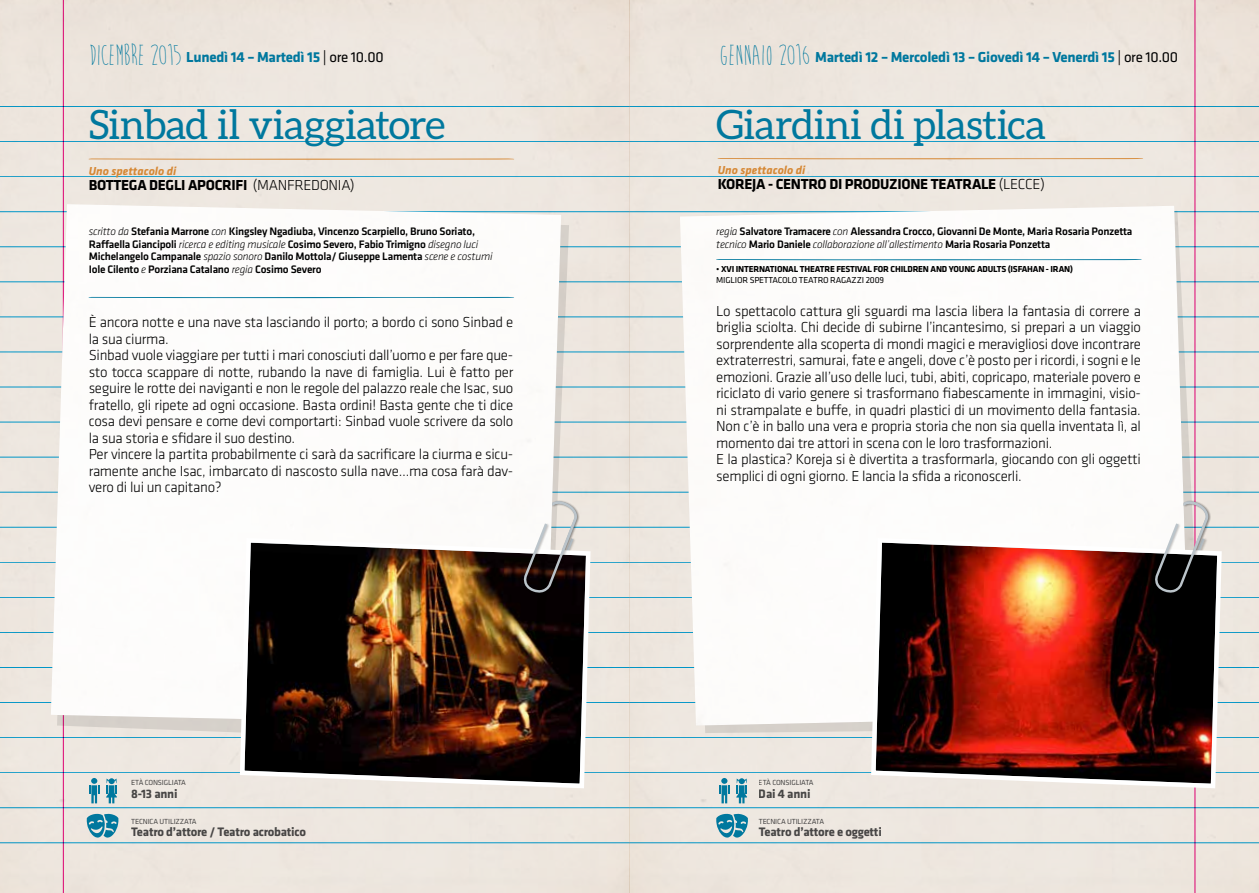
<style>
.page{position:relative;width:1259px;height:893px;background:#ede6de}
.page>*{position:absolute;margin:0;border:0;box-sizing:border-box;transform-origin:0 0}
.t1{font:40.5px "Aleo";letter-spacing:-.01em;color:#00789e}
.t2{font:300 15px/16.5px "Klavika";letter-spacing:-.02em;color:#000}
.t3{font:700 15px "Klavika";letter-spacing:-.02em;color:#00789e}
.t4{font:700 15px "Klavika";letter-spacing:-.02em;color:#000}
.t5{font:700 12.75px "Klavika";letter-spacing:-.02em;color:#4d4d4f}
.t6{font:italic 700 12px "Klavika";color:#d68835}
.t7{font:500 11.25px/12.6px "Klavika";letter-spacing:-.02em;color:#000}
.t8{font:700 9px/11.2px "Klavika";letter-spacing:-.02em;color:#000}
.t9{font:7.65px "Klavika";letter-spacing:-.02em;color:#4d4d4f}
.s1{font-family:"Brain Flower";font-weight:400;font-size:30px}
.s2{font-weight:400;color:#000}
.s3{font-weight:300}
.s4{font-weight:300;font-style:italic}
.s5{font-weight:400}
</style>
<div class="page">
<hr style="left:629px;top:141px;width:630px;height:1px;background:#00a5e3">
<hr style="left:629px;top:106px;width:630px;height:1px;background:#00a5e3">
<hr style="left:629px;top:211px;width:630px;height:1px;background:#00a5e3">
<hr style="left:629px;top:176px;width:630px;height:1px;background:#00a5e3">
<hr style="left:629px;top:282px;width:630px;height:1px;background:#00a5e3">
<hr style="left:629px;top:246px;width:630px;height:1px;background:#00a5e3">
<hr style="left:629px;top:352px;width:630px;height:1px;background:#00a5e3">
<hr style="left:629px;top:317px;width:630px;height:1px;background:#00a5e3">
<hr style="left:629px;top:422px;width:630px;height:1px;background:#00a5e3">
<hr style="left:629px;top:387px;width:630px;height:1px;background:#00a5e3">
<hr style="left:629px;top:492px;width:630px;height:1px;background:#00a5e3">
<hr style="left:629px;top:457px;width:630px;height:1px;background:#00a5e3">
<hr style="left:629px;top:562px;width:630px;height:1px;background:#00a5e3">
<hr style="left:629px;top:527px;width:630px;height:1px;background:#00a5e3">
<hr style="left:629px;top:597px;width:630px;height:1px;background:#00a5e3">
<hr style="left:629px;top:632px;width:630px;height:1px;background:#00a5e3">
<hr style="left:629px;top:667px;width:630px;height:1px;background:#00a5e3">
<hr style="left:629px;top:737px;width:630px;height:1px;background:#00a5e3">
<hr style="left:629px;top:702px;width:630px;height:1px;background:#00a5e3">
<hr style="left:629px;top:807px;width:630px;height:1px;background:#00a5e3">
<hr style="left:629px;top:842px;width:630px;height:1px;background:#00a5e3">
<hr style="left:629px;top:772px;width:630px;height:1px;background:#00a5e3">
<hr style="left:0;top:141px;width:629px;height:1px;background:#00a5e3">
<hr style="left:0;top:106px;width:629px;height:1px;background:#00a5e3">
<hr style="left:0;top:211px;width:629px;height:1px;background:#00a5e3">
<hr style="left:0;top:176px;width:629px;height:1px;background:#00a5e3">
<hr style="left:0;top:282px;width:629px;height:1px;background:#00a5e3">
<hr style="left:0;top:246px;width:629px;height:1px;background:#00a5e3">
<hr style="left:0;top:352px;width:629px;height:1px;background:#00a5e3">
<hr style="left:0;top:317px;width:629px;height:1px;background:#00a5e3">
<hr style="left:0;top:422px;width:629px;height:1px;background:#00a5e3">
<hr style="left:0;top:387px;width:629px;height:1px;background:#00a5e3">
<hr style="left:0;top:492px;width:629px;height:1px;background:#00a5e3">
<hr style="left:0;top:457px;width:629px;height:1px;background:#00a5e3">
<hr style="left:0;top:562px;width:629px;height:1px;background:#00a5e3">
<hr style="left:0;top:527px;width:629px;height:1px;background:#00a5e3">
<hr style="left:0;top:597px;width:629px;height:1px;background:#00a5e3">
<hr style="left:0;top:632px;width:629px;height:1px;background:#00a5e3">
<hr style="left:0;top:667px;width:629px;height:1px;background:#00a5e3">
<hr style="left:0;top:737px;width:629px;height:1px;background:#00a5e3">
<hr style="left:0;top:702px;width:629px;height:1px;background:#00a5e3">
<hr style="left:0;top:807px;width:629px;height:1px;background:#00a5e3">
<hr style="left:0;top:842px;width:629px;height:1px;background:#00a5e3">
<hr style="left:0;top:772px;width:629px;height:1px;background:#00a5e3">
<hr style="left:1194px;top:0;width:1px;height:893px;background:#ed0181">
<hr style="left:63px;top:0;width:1px;height:893px;background:#ed0181">
<img style="left:680px;top:206px;width:510px;height:520px">
<img style="left:51px;top:204px;width:510px;height:522px">
<svg style="left:89px;top:778px;width:11px;height:25px"></svg>
<svg style="left:106px;top:778px;width:11px;height:25px"></svg>
<svg style="left:87px;top:813px;width:31px;height:25px"></svg>
<svg style="left:719px;top:778px;width:11px;height:25px"></svg>
<svg style="left:736px;top:778px;width:11px;height:25px"></svg>
<svg style="left:716px;top:813px;width:32px;height:25px"></svg>
<svg style="left:869px;top:227px;width:355px;height:666px"></svg>
<div style="left:1154px;top:500px;width:57px;height:95px;background:#000;opacity:.25"></div>
<svg style="left:1143px;top:501px;width:66px;height:116px"></svg>
<svg style="left:89px;top:297px;width:149px;height:1px"></svg>
<svg style="left:89px;top:159px;width:425px;height:1px"></svg>
<svg style="left:238px;top:227px;width:355px;height:666px"></svg>
<div style="left:523px;top:500px;width:57px;height:95px;background:#000;opacity:.25"></div>
<svg style="left:512px;top:501px;width:66px;height:116px"></svg>
<svg style="left:716px;top:259px;width:425px;height:1px"></svg>
<svg style="left:717px;top:158px;width:426px;height:1px"></svg>
<p class="t3" style="left:89px;top:49px;width:296px"><span class="s1">DICEMBRE 2015</span> Lunedì 14 – Martedì 15 <span class="s2">| ore 10.00</span></p>
<p class="t3" style="left:719px;top:49px;width:461px"><span class="s1">GENNAIO 2016</span> Martedì 12 – Mercoledì 13 – Giovedì 14 – Venerdì 15 <span class="s2">| ore 10.00</span></p>
<h1 class="t1" style="left:89px;top:102px;width:358px">Sinbad il viaggiatore</h1>
<p class="t6" style="left:89px;top:164px;width:89px">Uno spettacolo di</p>
<p class="t4" style="left:89px;top:177px;width:267px">BOTTEGA DEGLI APOCRIFI <span class="s3">(MANFREDONIA)</span></p>
<p class="t7" style="left:89px;top:225px;width:405px"><span class="s4">scritto da</span> Stefania Marrone <span class="s4">con</span> Kingsley Ngadiuba, Vincenzo Scarpiello, Bruno Soriato, Raffaella Giancipoli <span class="s4">ricerca e editing musicale</span> Cosimo Severo, Fabio Trimigno <span class="s4">disegno luci </span>Michelangelo Campanale <span class="s4">spazio sonoro</span> Danilo Mottola/ Giuseppe Lamenta <span class="s4">scene e costumi </span>Iole Cilento <span class="s4">e</span> Porziana Catalano <span class="s4">regia</span> Cosimo Severo</p>
<p class="t2" style="left:89px;top:314px;width:426px">È ancora notte e una nave sta lasciando il porto; a bordo ci sono Sinbad e la sua ciurma.<br>Sinbad vuole viaggiare per tutti i mari conosciuti dall’uomo e per fare que&shy;sto tocca scappare di notte, rubando la nave di famiglia. Lui è fatto per seguire le rotte dei naviganti e non le regole del palazzo reale che Isac, suo fratello, gli ripete ad ogni occasione. Basta ordini! Basta gente che ti dice cosa devi pensare e come devi comportarti: Sinbad vuole scrivere da solo la sua storia e sfidare il suo destino.<br>Per vincere la partita probabilmente ci sarà da sacrificare la ciurma e sicu&shy;ramente anche Isac, imbarcato di nascosto sulla nave…ma cosa farà dav&shy;vero di lui un capitano?</p>
<p class="t9" style="left:131px;top:778px;width:56px">ETÀ CONSIGLIATA</p>
<p class="t5" style="left:131px;top:787px;width:48px">8-13 anni</p>
<p class="t9" style="left:131px;top:817px;width:67px">TECNICA UTILIZZATA</p>
<p class="t5" style="left:131px;top:825px;width:176px">Teatro d’attore / Teatro acrobatico</p>
<h1 class="t1" style="left:716px;top:102px;width:331px">Giardini di plastica</h1>
<p class="t6" style="left:717px;top:164px;width:89px">Uno spettacolo di</p>
<p class="t4" style="left:717px;top:176px;width:329px">KOREJA - CENTRO DI PRODUZIONE TEATRALE <span class="s3">(LECCE)</span></p>
<p class="t7" style="left:716px;top:225px;width:418px"><span class="s4">regia</span> Salvatore Tramacere <span class="s4">con</span> Alessandra Crocco, Giovanni De Monte, Maria Rosaria Ponzetta <span class="s4">tecnico</span> Mario Daniele <span class="s4">collaborazione all’allestimento</span> Maria Rosaria Ponzetta</p>
<p class="t8" style="left:716px;top:263px;width:358px"><span class="s5">•</span> XVI INTERNATIONAL THEATRE FESTIVAL FOR CHILDREN AND YOUNG ADULTS (ISFAHAN - IRAN)<br><span class="s5">MIGLIOR SPETTACOLO TEATRO RAGAZZI 2009</span></p>
<p class="t2" style="left:716px;top:303px;width:426px">Lo spettacolo cattura gli sguardi ma lascia libera la fantasia di correre a briglia sciolta. Chi decide di subirne l’incantesimo, si prepari a un viaggio sorprendente alla scoperta di mondi magici e meravigliosi dove incontrare extraterrestri, samurai, fate e angeli, dove c’è posto per i ricordi, i sogni e le emozioni. Grazie all’uso delle luci, tubi, abiti, copricapo, materiale povero e riciclato di vario genere si trasformano fiabescamente in immagini, visio&shy;ni strampalate e buffe, in quadri plastici di un movimento della fantasia.<br>Non c’è in ballo una vera e propria storia che non sia quella inventata lì, al momento dai tre attori in scena con le loro trasformazioni.<br>E la plastica? Koreja si è divertita a trasformarla, giocando con gli oggetti semplici di ogni giorno. E lancia la sfida a riconoscerli.</p>
<p class="t9" style="left:759px;top:778px;width:56px">ETÀ CONSIGLIATA</p>
<p class="t5" style="left:759px;top:787px;width:53px">Dai 4 anni</p>
<p class="t9" style="left:759px;top:817px;width:67px">TECNICA UTILIZZATA</p>
<p class="t5" style="left:759px;top:825px;width:124px">Teatro d’attore e oggetti</p>
</div>
